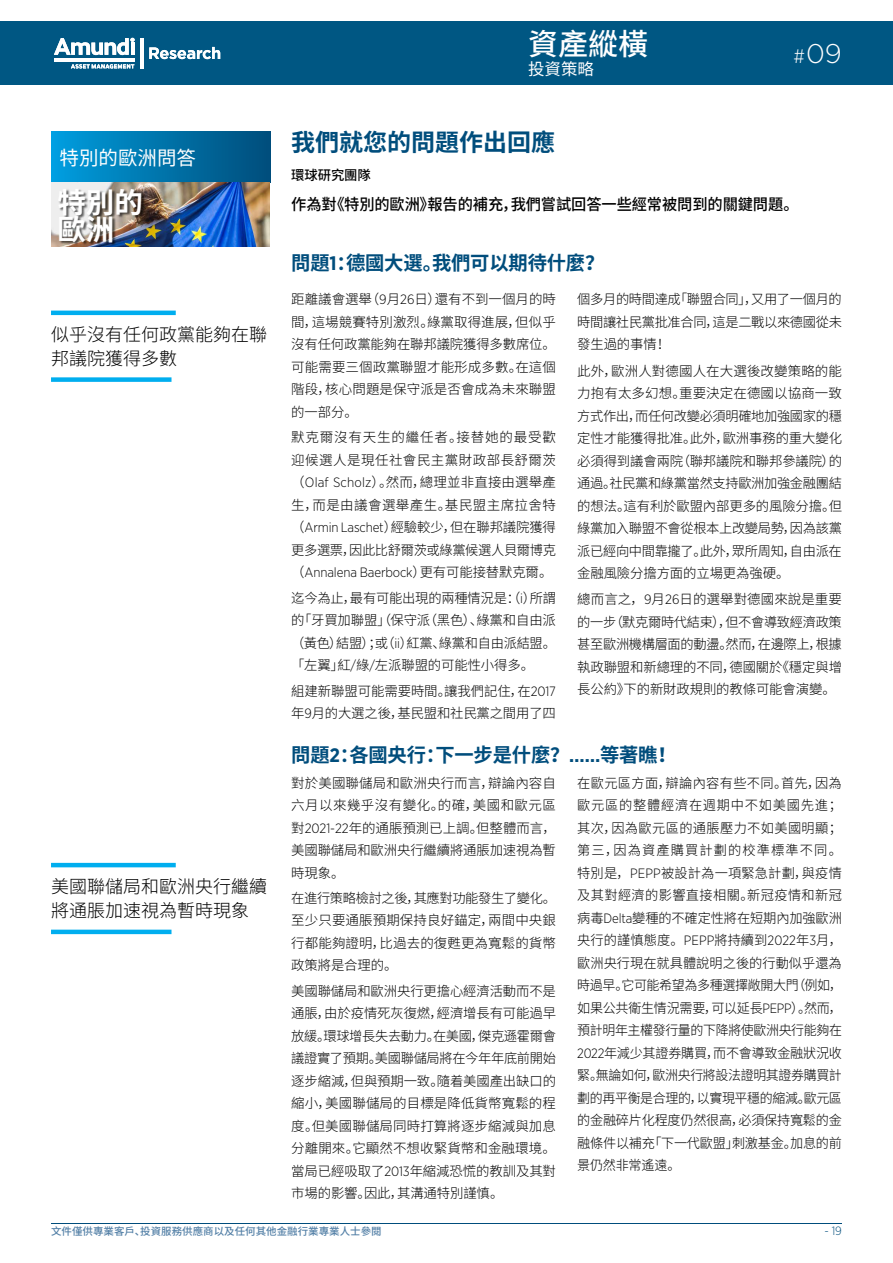
<style>
.page{position:relative;width:893px;height:1263px;background:#fff}
.page>*{position:absolute;margin:0;border:0;box-sizing:border-box;transform-origin:0 0}
.t1{font:500 30px "Noto Sans CJ Ksc";color:#fff}
.t2{font:700 28.5px/27px "Noto Sans CJ Ksc";color:#fff}
.t3{font:300 27px "Gotham";color:#fff}
.t4{font:700 24px "Noto Sans CJ Ksc";color:#004d7c}
.t5{font:700 19.5px "Noto Sans CJ Ksc";letter-spacing:-.01em;color:#004d7c}
.t6{font:19.5px "Noto Sans CJ Ksc";color:#fff}
.t7{font:300 18px/24px "Noto Sans CJ Ksc";color:#000}
.t8{font:16.5px "Noto Sans CJ Ksc";color:#fff}
.t9{font:500 15.75px "Noto Sans CJ Ksc";letter-spacing:-.01em;color:#000}
.t10{font:300 13.5px/22.5px "Noto Sans CJ Ksc";letter-spacing:-.01em;color:#000;text-align:justify}
.t11{font:300 13.5px "Gotham Narrow";letter-spacing:-.01em;color:#000}
.t12{font:500 13.5px "Noto Sans CJ Ksc";letter-spacing:-.01em;color:#000}
.t13{font:300 12px "Gotham Narrow";color:#004d7c}
.t14{font:500 10.35px "Noto Sans CJ Ksc";color:#527fa6}
.s1{font-family:"Gotham Narrow";font-size:19.5px}
.s2{font-family:"Gotham Narrow"}
.s3{font-family:"Noto Sans CJ Ksc"}
</style>
<div class="page">
<hr style="left:51px;top:1222px;width:791px;height:1px;background:#004d7c">
<div style="left:0;top:21px;width:893px;height:64px;background:#005783"></div>
<svg style="left:54px;top:38px;width:81px;height:17px"></svg>
<hr style="left:54px;top:58px;width:80px;height:3px;background:#fff">
<svg style="left:71px;top:64px;width:63px;height:5px"></svg>
<hr style="left:141px;top:38px;width:3px;height:31px;background:#fff">
<svg style="left:149px;top:47px;width:71px;height:12px"></svg>
<hr style="left:51px;top:863px;width:125px;height:4px;background:#00aeef">
<hr style="left:51px;top:930px;width:120px;height:4px;background:#00aeef">
<hr style="left:51px;top:311px;width:125px;height:4px;background:#00aeef">
<div style="left:51px;top:377px;width:120px;height:5px;background:#00aeef"></div>
<div style="left:51px;top:132px;width:219px;height:51px;background:linear-gradient(to right,#009edf,#004c7a)"></div>
<img style="left:51px;top:183px;width:218px;height:64px">
<div style="left:58px;top:189px;width:87px;height:57px;background:#000;opacity:.62"></div>
<h3 class="t6" style="left:60px;top:147px;width:138px">特別的歐洲問答</h3>
<h2 class="t2" style="left:57px;top:189px;width:87px">特別的歐洲</h2>
<h3 class="t7" style="left:51px;top:322px;width:217px">似乎沒有任何政黨能夠在聯邦議院獲得多數</h3>
<h3 class="t7" style="left:51px;top:875px;width:217px">美國聯儲局和歐洲央行繼續將通脹加速視為暫時現象</h3>
<h1 class="t1" style="left:528px;top:27px;width:121px">資產縱橫</h1>
<p class="t8" style="left:528px;top:60px;width:67px">投資策略</p>
<h3 class="t3" style="left:793px;top:37px;width:50px"><span class="s1">#</span> 09</h3>
<h3 class="t4" style="left:291px;top:129px;width:265px">我們就您的問題作出回應</h3>
<p class="t12" style="left:291px;top:167px;width:81px">環球研究團隊</p>
<p class="t9" style="left:291px;top:196px;width:509px">作為對《特別的歐洲》報告的補充，我們嘗試回答一些經常被問到的關鍵問題。</p>
<h3 class="t5" style="left:291px;top:252px;width:315px">問題<span class="s2">1</span>：德國大選。我們可以期待什麼？</h3>
<p class="t10" style="left:291px;top:288px;width:266px">距離議會選舉（<span class="s2">9</span>月<span class="s2">26</span>日）還有不到一個月的時間，這場競賽特別激烈。綠黨取得進展，但似乎沒有任何政黨能夠在聯邦議院獲得多數席位。可能需要三個政黨聯盟才能形成多數。在這個階段，核心問題是保守派是否會成為未來聯盟的一部分。</p>
<p class="t10" style="left:291px;top:426px;width:266px">默克爾沒有天生的繼任者。接替她的最受歡迎候選人是現任社會民主黨財政部長舒爾茨（<span class="s2">Olaf Scholz</span>）。然而，總理並非直接由選舉產生，而是由議會選舉產生。基民盟主席拉舍特（<span class="s2">Armin Laschet</span>）經驗較少，但在聯邦議院獲得更多選票，因此比舒爾茨或綠黨候選人貝爾博克</p>
<p class="t11" style="left:291px;top:564px;width:263px"><span class="s3">（</span>Annalena Baerbock<span class="s3">）更有可能接替默克爾。</span></p>
<p class="t10" style="left:291px;top:587px;width:266px">迄今為止，最有可能出現的兩種情況是：（<span class="s2">i</span>）所謂的「牙買加聯盟」（保守派（黑色）、綠黨和自由派（黃色）結盟）；或（<span class="s2">ii</span>）紅黨、綠黨和自由派結盟。「左翼」紅<span class="s2">/</span>綠<span class="s2">/</span>左派聯盟的可能性小得多。</p>
<p class="t10" style="left:291px;top:680px;width:266px">組建新聯盟可能需要時間。讓我們記住，在<span class="s2">2017</span>年<span class="s2">9</span>月的大選之後，基民盟和社民黨之間用了四</p>
<p class="t10" style="left:577px;top:288px;width:266px">個多月的時間達成「聯盟合同」，又用了一個月的時間讓社民黨批准合同，這是二戰以來德國從未發生過的事情！</p>
<p class="t10" style="left:577px;top:360px;width:266px">此外，歐洲人對德國人在大選後改變策略的能力抱有太多幻想。重要決定在德國以協商一致方式作出，而任何改變必須明確地加強國家的穩定性才能獲得批准。此外，歐洲事務的重大變化必須得到議會兩院（聯邦議院和聯邦參議院）的通過。社民黨和綠黨當然支持歐洲加強金融團結的想法。這有利於歐盟內部更多的風險分擔。但綠黨加入聯盟不會從根本上改變局勢，因為該黨派已經向中間靠攏了。此外，眾所周知，自由派在金融風險分擔方面的立場更為強硬。</p>
<p class="t10" style="left:577px;top:588px;width:266px">總而言之，<span class="s2">9</span>月<span class="s2">26</span>日的選舉對德國來說是重要的一步（默克爾時代結束），但不會導致經濟政策甚至歐洲機構層面的動盪。然而，在邊際上，根據執政聯盟和新總理的不同，德國關於《穩定與增長公約》下的新財政規則的教條可能會演變。</p>
<h3 class="t5" style="left:291px;top:744px;width:387px">問題<span class="s2">2</span>：各國央行：下一步是什麼？<span class="s2">……</span>等著瞧！</h3>
<p class="t10" style="left:291px;top:772px;width:266px">對於美國聯儲局和歐洲央行而言，辯論內容自六月以來幾乎沒有變化。的確，美國和歐元區對<span class="s2">2021-22</span>年的通脹預測已上調。但整體而言，美國聯儲局和歐洲央行繼續將通脹加速視為暫時現象。</p>
<p class="t10" style="left:291px;top:887px;width:266px">在進行策略檢討之後，其應對功能發生了變化。至少只要通脹預期保持良好錨定，兩間中央銀行都能夠證明，比過去的復甦更為寬鬆的貨幣政策將是合理的。</p>
<p class="t10" style="left:291px;top:980px;width:266px">美國聯儲局和歐洲央行更擔心經濟活動而不是通脹，由於疫情死灰復燃，經濟增長有可能過早放緩。環球增長失去動力。在美國，傑克遜霍爾會議證實了預期。美國聯儲局將在今年年底前開始逐步縮減，但與預期一致。隨着美國產出缺口的縮小，美國聯儲局的目標是降低貨幣寬鬆的程度。但美國聯儲局同時打算將逐步縮減與加息分離開來。它顯然不想收緊貨幣和金融環境。當局已經吸取了<span class="s2">2013</span>年縮減恐慌的教訓及其對市場的影響。因此，其溝通特別謹慎。</p>
<p class="t10" style="left:577px;top:772px;width:266px">在歐元區方面，辯論內容有些不同。首先，因為歐元區的整體經濟在週期中不如美國先進；其次，因為歐元區的通脹壓力不如美國明顯；第三，因為資產購買計劃的校準標準不同。特別是，<span class="s2">PEPP</span>被設計為一項緊急計劃，與疫情及其對經濟的影響直接相關。新冠疫情和新冠病毒<span class="s2">Delta</span>變種的不確定性將在短期內加強歐洲央行的謹慎態度。<span class="s2">PEPP</span>將持續到<span class="s2">2022</span>年<span class="s2">3</span>月，歐洲央行現在就具體說明之後的行動似乎還為時過早。它可能希望為多種選擇敞開大門（例如，如果公共衛生情況需要，可以延長<span class="s2">PEPP</span>）。然而，預計明年主權發行量的下降將使歐洲央行能夠在<span class="s2">2022</span>年減少其證券購買，而不會導致金融狀況收緊。無論如何，歐洲央行將設法證明其證券購買計劃的再平衡是合理的，以實現平穩的縮減。歐元區的金融碎片化程度仍然很高，必須保持寬鬆的金融條件以補充「下一代歐盟」刺激基金。加息的前景仍然非常遙遠。</p>
<p class="t14" style="left:51px;top:1225px;width:332px">文件僅供專業客戶、投資服務供應商以及任何其他金融行業專業人士參閱</p>
<p class="t13" style="left:824px;top:1224px;width:19px">- 19</p>
</div>
